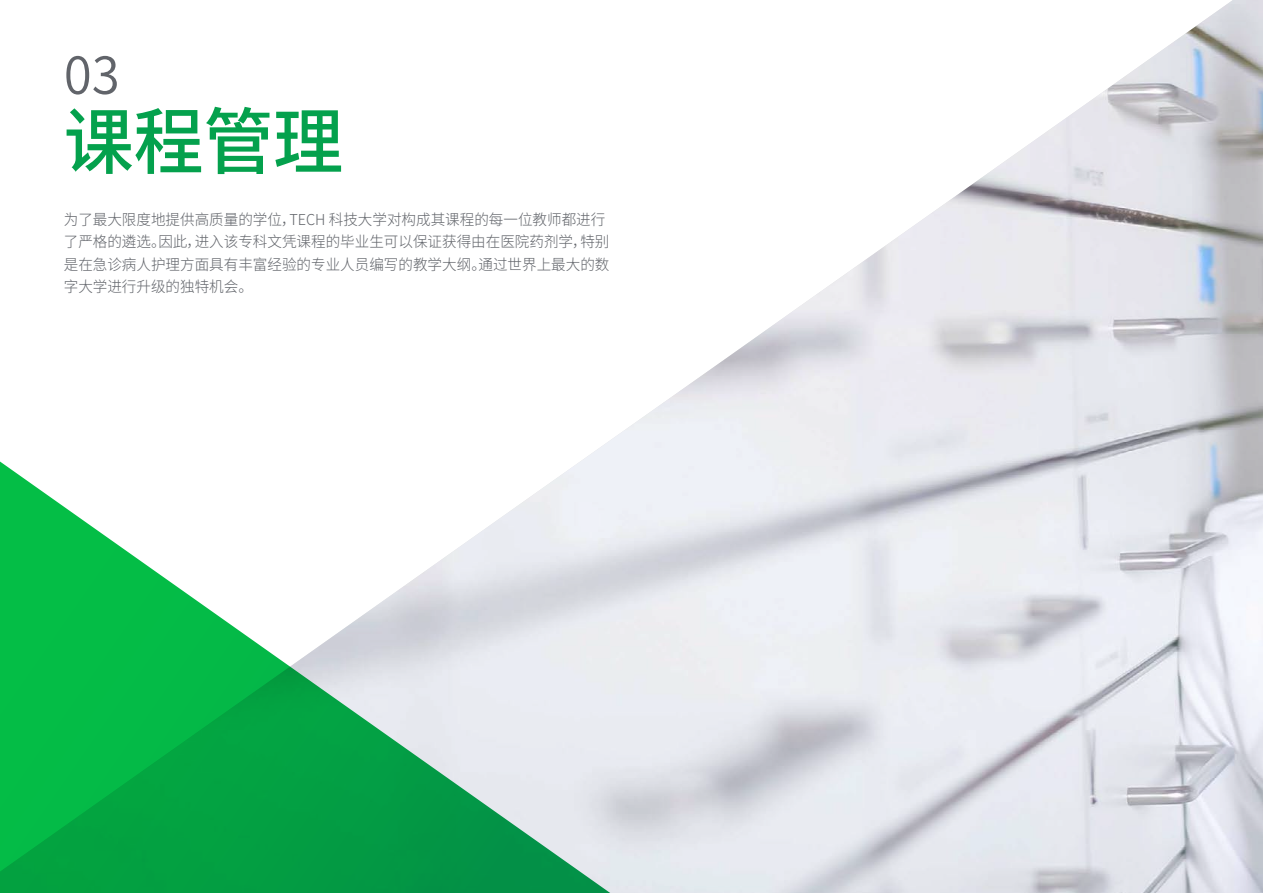
<style>
.page{position:relative;width:1263px;height:893px;background:#fff}
.page>*{position:absolute;margin:0;border:0;box-sizing:border-box;transform-origin:0 0}
.t1{font:500 72px "Source Han Sans CN";color:#04a14d}
.t2{font:52.5px "Source Han Sans CN";color:#61646a}
.t3{font:300 15px/22.5px "Source Han Sans CN";color:#61646a}
</style>
<div class="page">
<img style="left:603px;top:0;width:660px;height:893px">
<svg style="left:0;top:446px;width:640px;height:447px"></svg>
<h2 class="t2" style="left:64px;top:45px;width:57px">03</h2>
<h1 class="t1" style="left:64px;top:101px;width:281px">课程管理</h1>
<p class="t3" style="left:64px;top:208px;width:547px">为了最大限度地提供高质量的学位，TECH 科技大学对构成其课程的每一位教师都进行了严格的遴选。因此，进入该专科文凭课程的毕业生可以保证获得由在医院药剂学，特别是在急诊病人护理方面具有丰富经验的专业人员编写的教学大纲。通过世界上最大的数字大学进行升级的独特机会。</p>
</div>
